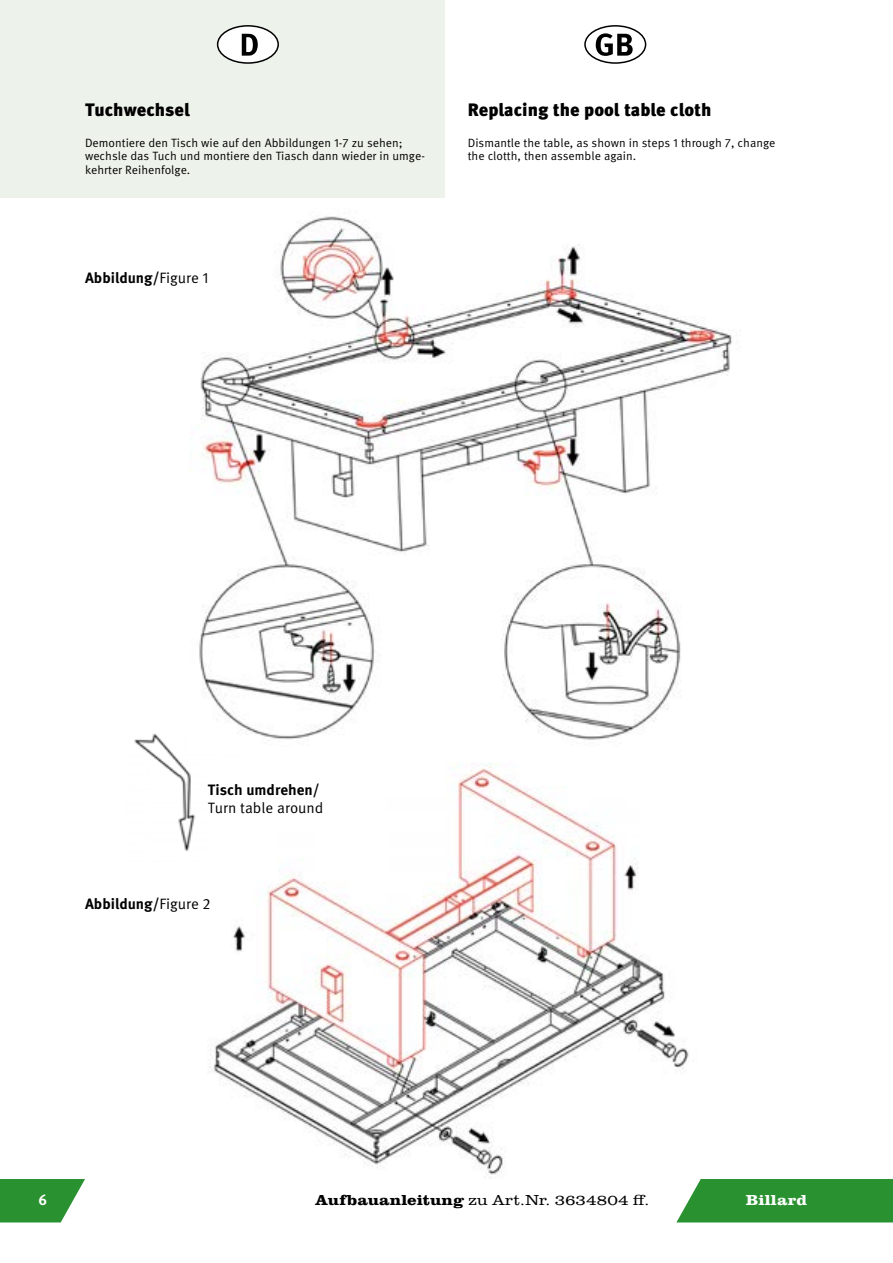
<style>
.page{position:relative;width:893px;height:1263px;background:#fff}
.page>*{position:absolute;margin:0;border:0;box-sizing:border-box;transform-origin:0 0}
.t1{font:900 18px "Meta Pro";color:#000}
.t2{font:700 15px "Meta Pro";color:#000}
.t3{font:300 15px "Clarendon URW";letter-spacing:.005em;color:#000;scale:1.15 1}
.t4{font:15px "Meta Pro Norm";color:#000}
.t5{font:700 15px "Clarendon URW";letter-spacing:.01em;color:#fff;scale:1.14 1}
.t6{font:700 15px "Meta Pro";color:#fff}
.t7{font:12px/13.5px "Meta Pro Norm";color:#000}
.s1{font-family:"Meta Pro Norm";font-weight:400}
.s2{font-weight:700}
</style>
<div class="page">
<div style="left:676px;top:1179px;width:217px;height:43px;background:#2a9131"></div>
<svg style="left:0;top:1179px;width:85px;height:43px;background:#48a04e"></svg>
<img style="left:134px;top:733px;width:62px;height:118px">
<div style="left:0;top:0;width:445px;height:197px;background:#edf3ea"></div>
<div style="left:584px;top:25px;width:62px;height:39px;border:2px solid #000;border-radius:50%"></div>
<svg style="left:596px;top:33px;width:37px;height:23px"></svg>
<div style="left:218px;top:26px;width:60px;height:37px;background:#fff;border-radius:50%"></div>
<div style="left:217px;top:25px;width:62px;height:39px;border:2px solid #000;border-radius:50%"></div>
<svg style="left:242px;top:34px;width:16px;height:22px"></svg>
<img style="left:189px;top:216px;width:543px;height:531px">
<img style="left:209px;top:762px;width:480px;height:416px">
<h1 class="t1" style="left:85px;top:95px;width:106px">Tuchwechsel</h1>
<p class="t7" style="left:85px;top:135px;width:341px">Demontiere den Tisch wie auf den Abbildungen 1-7 zu sehen; wechsle das Tuch und montiere den Tiasch dann wieder in umge&shy;kehrter Reihenfolge.</p>
<p class="t2" style="left:85px;top:267px;width:125px">Abbildung/<span class="s1">Figure 1</span></p>
<h1 class="t1" style="left:468px;top:95px;width:245px">Replacing the pool table cloth</h1>
<p class="t7" style="left:468px;top:135px;width:309px">Dismantle the table, as shown in steps 1 through 7, change the clotth, then assemble again.</p>
<p class="t2" style="left:208px;top:778px;width:113px">Tisch umdrehen/</p>
<p class="t4" style="left:208px;top:797px;width:117px">Turn table around</p>
<p class="t2" style="left:85px;top:892px;width:127px">Abbildung/<span class="s1">Figure 2</span></p>
<p class="t6" style="left:38px;top:1188px;width:10px">6</p>
<p class="t3" style="left:316px;top:1190px;width:292px"><span class="s2">Aufbauanleitung</span> zu Art.Nr. 3634804 ff.</p>
<p class="t5" style="left:746px;top:1189px;width:55px">Billard</p>
</div>
